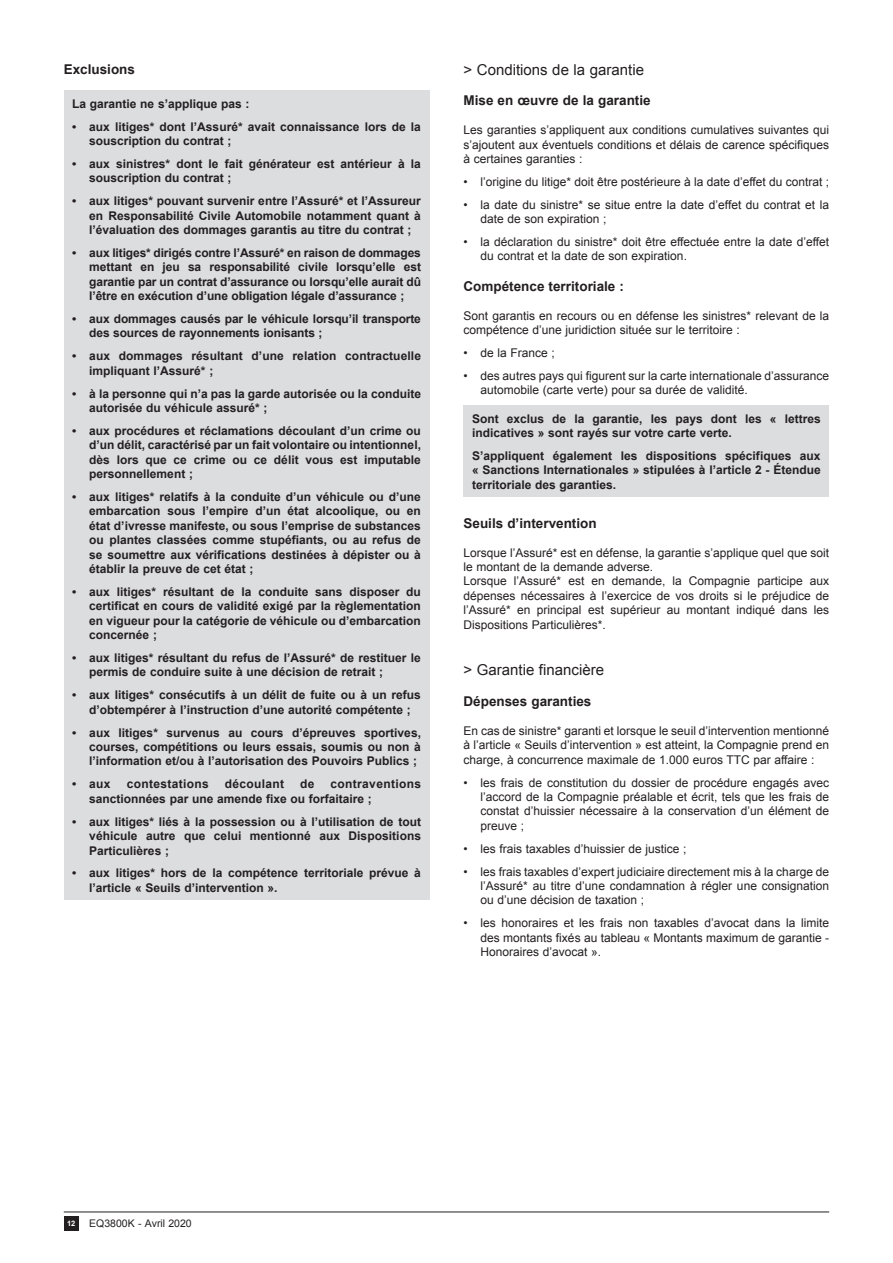
<style>
.page{position:relative;width:893px;height:1263px;background:#fff}
.page>*{position:absolute;margin:0;border:0;box-sizing:border-box;transform-origin:0 0}
.t1{font:15px "Arial";color:#231f20}
.t2{font:700 13.5px "Arial";color:#231f20}
.t3{font:700 12px/14.4px "Arial";color:#231f20}
.t4{font:12px/14.4px "Arial";color:#231f20;text-align:justify}
.t5{font:700 12px "Arial";letter-spacing:.03em;color:#231f20}
.t6{font:10.5px "Arial";color:#231f20}
.t7{font:700 7.5px "Arial";color:#fff}
</style>
<div class="page">
<hr style="left:64px;top:1211px;width:765px;height:1px;background:#231f20">
<div style="left:64px;top:1216px;width:15px;height:15px;background:#231f20"></div>
<div style="left:64px;top:90px;width:365px;height:810px;background:#dcdddf"></div>
<div style="left:463px;top:405px;width:366px;height:92px;background:#dcdddf"></div>
<p class="t2" style="left:64px;top:60px;width:73px">Exclusions</p>
<p class="t3" style="left:72px;top:97px;width:179px">La garantie ne s’applique pas :</p>
<p class="t3" style="left:89px;top:119px;width:333px;text-indent:-17px">• aux litiges* dont l’Assuré* avait connaissance lors de la souscription du contrat ;</p>
<p class="t3" style="left:89px;top:157px;width:333px;text-indent:-17px">• aux sinistres* dont le fait générateur est antérieur à la souscription du contrat ;</p>
<p class="t3" style="left:89px;top:194px;width:333px;text-align:justify;text-indent:-17px">• aux litiges* pouvant survenir entre l’Assuré* et l’Assureur en Responsabilité Civile Automobile notamment quant à l’évaluation des dommages garantis au titre du contrat ;</p>
<p class="t3" style="left:89px;top:246px;width:333px;text-align:justify;text-indent:-17px">• aux litiges* dirigés contre l’Assuré* en raison de dommages mettant en jeu sa responsabilité civile lorsqu’elle est garantie par un contrat d’assurance ou lorsqu’elle aurait dû l’être en exécution d’une obligation légale d’assurance ;</p>
<p class="t3" style="left:89px;top:312px;width:333px;text-indent:-17px">• aux dommages causés par le véhicule lorsqu’il transporte des sources de rayonnements ionisants ;</p>
<p class="t3" style="left:89px;top:349px;width:333px;text-indent:-17px">• aux dommages résultant d’une relation contractuelle impliquant l’Assuré* ;</p>
<p class="t3" style="left:89px;top:387px;width:333px;text-indent:-17px">• à la personne qui n’a pas la garde autorisée ou la conduite autorisée du véhicule assuré* ;</p>
<p class="t3" style="left:89px;top:424px;width:333px;text-align:justify;text-indent:-17px">• aux procédures et réclamations découlant d’un crime ou d’un délit, caractérisé par un fait volontaire ou intentionnel, dès lors que ce crime ou ce délit vous est imputable personnellement ;</p>
<p class="t3" style="left:89px;top:490px;width:333px;text-align:justify;text-indent:-17px">• aux litiges* relatifs à la conduite d’un véhicule ou d’une embarcation sous l’empire d’un état alcoolique, ou en état d’ivresse manifeste, ou sous l’emprise de substances ou plantes classées comme stupéfiants, ou au refus de se soumettre aux vérifications destinées à dépister ou à établir la preuve de cet état ;</p>
<p class="t3" style="left:89px;top:585px;width:333px;text-align:justify;text-indent:-17px">• aux litiges* résultant de la conduite sans disposer du certificat en cours de validité exigé par la règlementation en vigueur pour la catégorie de véhicule ou d’embarcation concernée ;</p>
<p class="t3" style="left:89px;top:651px;width:333px;text-indent:-17px">• aux litiges* résultant du refus de l’Assuré* de restituer le permis de conduire suite à une décision de retrait ;</p>
<p class="t3" style="left:72px;top:688px;width:350px;text-align:center">• aux litiges* consécutifs à un délit de fuite ou à un refus d’obtempérer à l’instruction d’une autorité compétente ;</p>
<p class="t3" style="left:89px;top:726px;width:333px;text-align:justify;text-indent:-17px">• aux litiges* survenus au cours d’épreuves sportives, courses, compétitions ou leurs essais, soumis ou non à l’information et/ou à l’autorisation des Pouvoirs Publics ;</p>
<p class="t3" style="left:72px;top:777px;width:40px">• aux</p>
<p class="t5" style="left:127px;top:776px;width:84px">contestations</p>
<p class="t5" style="left:225px;top:776px;width:61px">découlant</p>
<p class="t3" style="left:300px;top:777px;width:16px">de</p>
<p class="t3" style="left:89px;top:777px;width:333px;text-indent:241px">contraventions sanctionnées par une amende fixe ou forfaitaire ;</p>
<p class="t3" style="left:89px;top:815px;width:333px;text-align:justify;text-indent:-17px">• aux litiges* liés à la possession ou à l’utilisation de tout véhicule autre que celui mentionné aux Dispositions Particulières ;</p>
<p class="t3" style="left:89px;top:866px;width:333px;text-indent:-17px">• aux litiges* hors de la compétence territoriale prévue à l’article « Seuils d’intervention ».</p>
<p class="t1" style="left:463px;top:60px;width:182px">&gt; Conditions de la garantie</p>
<p class="t2" style="left:463px;top:92px;width:189px">Mise en œuvre de la garantie</p>
<p class="t4" style="left:463px;top:123px;width:367px">Les garanties s’appliquent aux conditions cumulatives suivantes qui s’ajoutent aux éventuels conditions et délais de carence spécifiques à certaines garanties :</p>
<p class="t4" style="left:463px;top:175px;width:367px">• l’origine du litige* doit être postérieure à la date d’effet du contrat ;</p>
<p class="t4" style="left:480px;top:197px;width:350px;text-indent:-17px">• la date du sinistre* se situe entre la date d’effet du contrat et la date de son expiration ;</p>
<p class="t4" style="left:480px;top:235px;width:350px;text-indent:-17px">• la déclaration du sinistre* doit être effectuée entre la date d’effet du contrat et la date de son expiration.</p>
<p class="t2" style="left:463px;top:277px;width:162px">Compétence territoriale :</p>
<p class="t4" style="left:463px;top:309px;width:367px">Sont garantis en recours ou en défense les sinistres* relevant de la compétence d’une juridiction située sur le territoire :</p>
<p class="t4" style="left:463px;top:346px;width:93px">• de la France ;</p>
<p class="t4" style="left:480px;top:369px;width:350px;text-indent:-17px">• des autres pays qui figurent sur la carte internationale d’assurance automobile (carte verte) pour sa durée de validité.</p>
<p class="t3" style="left:472px;top:412px;width:350px">Sont exclus de la garantie, les pays dont les « lettres indicatives » sont rayés sur votre carte verte.</p>
<p class="t3" style="left:472px;top:449px;width:350px;text-align:justify">S’appliquent également les dispositions spécifiques aux « Sanctions Internationales » stipulées à l’article 2 - Étendue territoriale des garanties.</p>
<p class="t2" style="left:463px;top:514px;width:135px">Seuils d’intervention</p>
<p class="t4" style="left:463px;top:545px;width:367px">Lorsque l’Assuré* est en défense, la garantie s’applique quel que soit le montant de la demande adverse.</p>
<p class="t4" style="left:463px;top:574px;width:367px">Lorsque l’Assuré* est en demande, la Compagnie participe aux dépenses nécessaires à l’exercice de vos droits si le préjudice de l’Assuré* en principal est supérieur au montant indiqué dans les Dispositions Particulières*.</p>
<p class="t1" style="left:463px;top:660px;width:142px">&gt; Garantie financière</p>
<p class="t2" style="left:463px;top:692px;width:129px">Dépenses garanties</p>
<p class="t4" style="left:463px;top:723px;width:367px">En cas de sinistre* garanti et lorsque le seuil d’intervention mentionné à l’article « Seuils d’intervention » est atteint, la Compagnie prend en charge, à concurrence maximale de 1.000 euros TTC par affaire :</p>
<p class="t4" style="left:480px;top:775px;width:350px;text-indent:-17px">• les frais de constitution du dossier de procédure engagés avec l’accord de la Compagnie préalable et écrit, tels que les frais de constat d’huissier nécessaire à la conservation d’un élément de preuve ;</p>
<p class="t4" style="left:463px;top:841px;width:225px">• les frais taxables d’huissier de justice ;</p>
<p class="t4" style="left:480px;top:864px;width:350px;text-indent:-17px">• les frais taxables d’expert judiciaire directement mis à la charge de l’Assuré* au titre d’une condamnation à régler une consignation ou d’une décision de taxation ;</p>
<p class="t4" style="left:480px;top:916px;width:350px;text-indent:-17px">• les honoraires et les frais non taxables d’avocat dans la limite des montants fixés au tableau « Montants maximum de garantie - Honoraires d’avocat ».</p>
<p class="t7" style="left:67px;top:1219px;width:10px">12</p>
<p class="t6" style="left:89px;top:1217px;width:104px">EQ3800K - Avril 2020</p>
</div>
